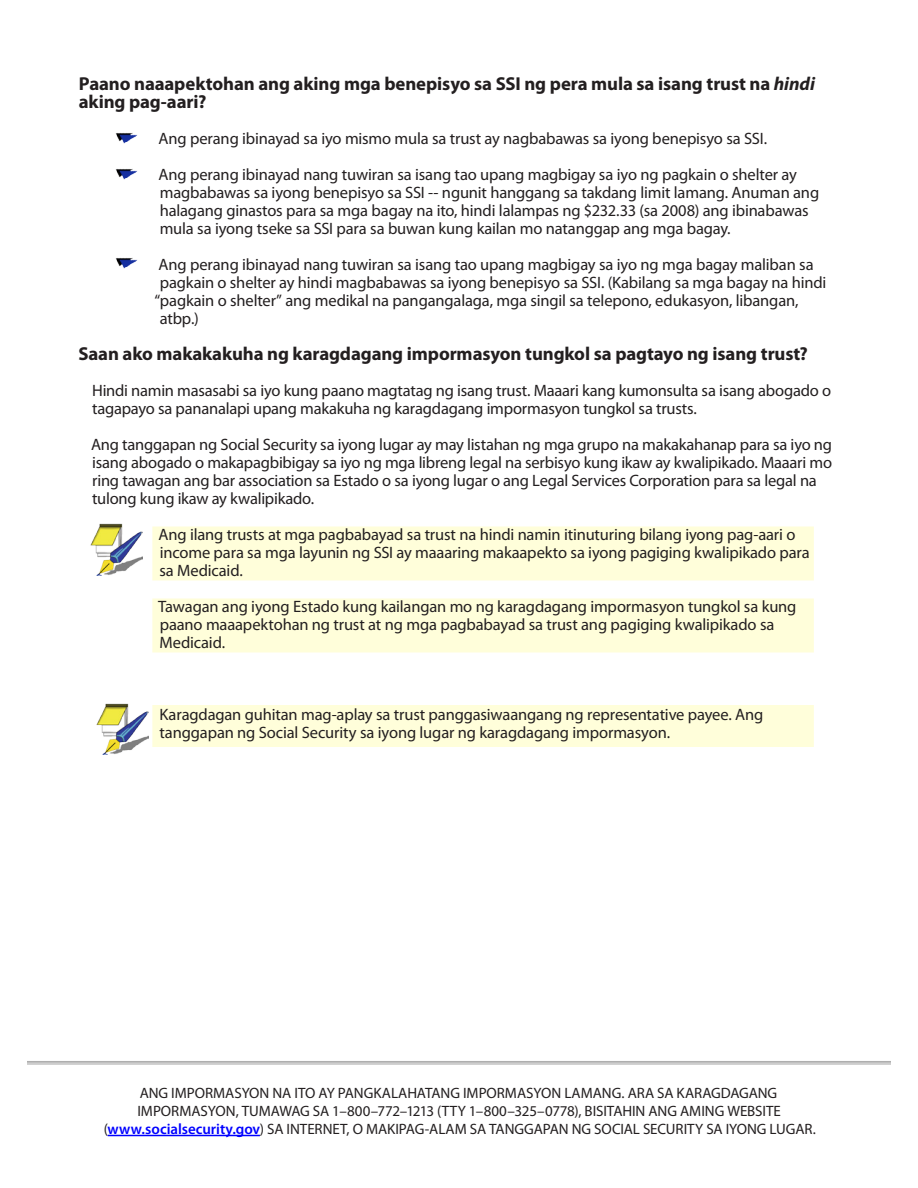
<style>
.page{position:relative;width:918px;height:1188px;background:#fff}
.page>*{position:absolute;margin:0;border:0;box-sizing:border-box;transform-origin:0 0}
.t1{font:700 18.75px/18px "Myriad Pro";letter-spacing:-.005em;color:#231f20}
.Bullets{font:16.5px/18px "Myriad Pro";letter-spacing:-.01em;color:#231f20}
.Note_Text{font:16.5px/18px "Myriad Pro";letter-spacing:-.01em;color:#231f20}
.Paragraph{font:16.5px/18px "Myriad Pro";letter-spacing:-.015em;color:#231f20}
.Information{font:15px/18px "Myriad Pro";letter-spacing:-.005em;color:#231f20;text-align:center}
.s1{font-style:italic}
.s2{font-weight:600;color:#00f}
</style>
<div class="page">
<div style="left:152px;top:526px;width:662px;height:54px;background:#fffeda"></div>
<div style="left:152px;top:598px;width:662px;height:54px;background:#fffeda"></div>
<div style="left:152px;top:705px;width:662px;height:42px;background:#fffeda"></div>
<hr style="left:27px;top:1061px;width:864px;height:1px;background:#acacac">
<hr style="left:27px;top:1062px;width:864px;height:1px;background:#acacac">
<hr style="left:27px;top:1064px;width:864px;height:1px;background:#acacac">
<hr style="left:108px;top:1135px;width:152px;height:1px;background:#00f">
<img style="left:90px;top:523px;width:52px;height:52px">
<img style="left:96px;top:703px;width:52px;height:52px">
<img style="left:115px;top:133px;width:22px;height:11px">
<img style="left:115px;top:169px;width:22px;height:11px">
<img style="left:115px;top:258px;width:22px;height:11px">
<h1 class="t1" style="left:79px;top:74px;width:738px">Paano naaapektohan ang aking mga benepisyo sa SSI ng pera mula sa isang trust na <span class="s1">hindi </span>aking pag-aari?</h1>
<p class="Bullets" style="left:159px;top:129px;width:610px">Ang perang ibinayad sa iyo mismo mula sa trust ay nagbabawas sa iyong benepisyo sa SSI.</p>
<p class="Bullets" style="left:159px;top:165px;width:662px">Ang perang ibinayad nang tuwiran sa isang tao upang magbigay sa iyo ng pagkain o shelter ay magbabawas sa iyong benepisyo sa SSI -- ngunit hanggang sa takdang limit lamang. Anuman ang halagang ginastos para sa mga bagay na ito, hindi lalampas ng $232.33 (sa 2008) ang ibinabawas mula sa iyong tseke sa SSI para sa buwan kung kailan mo natanggap ang mga bagay.</p>
<p class="Bullets" style="left:159px;top:255px;width:657px">Ang perang ibinayad nang tuwiran sa isang tao upang magbigay sa iyo ng mga bagay maliban sa</p>
<p class="Bullets" style="left:160px;top:273px;width:668px">pagkain o shelter ay hindi magbabawas sa iyong benepisyo sa SSI. (Kabilang sa mga bagay na hindi</p>
<p class="Bullets" style="left:155px;top:291px;width:645px">“pagkain o shelter” ang medikal na pangangalaga, mga singil sa telepono, edukasyon, libangan,</p>
<p class="Bullets" style="left:160px;top:309px;width:41px">atbp.)</p>
<h1 class="t1" style="left:79px;top:344px;width:731px">Saan ako makakakuha ng karagdagang impormasyon tungkol sa pagtayo ng isang trust?</h1>
<p class="Paragraph" style="left:92px;top:381px;width:741px">Hindi namin masasabi sa iyo kung paano magtatag ng isang trust. Maaari kang kumonsulta sa isang abogado o tagapayo sa pananalapi upang makakuha ng karagdagang impormasyon tungkol sa trusts.</p>
<p class="Paragraph" style="left:91px;top:435px;width:743px">Ang tanggapan ng Social Security sa iyong lugar ay may listahan ng mga grupo na makakahanap para sa iyo ng isang abogado o makapagbibigay sa iyo ng mga libreng legal na serbisyo kung ikaw ay kwalipikado. Maaari mo ring tawagan ang bar association sa Estado o sa iyong lugar o ang Legal Services Corporation para sa legal na tulong kung ikaw ay kwalipikado.</p>
<p class="Note_Text" style="left:159px;top:525px;width:653px">Ang ilang trusts at mga pagbabayad sa trust na hindi namin itinuturing bilang iyong pag-aari o income para sa mga layunin ng SSI ay maaaring makaapekto sa iyong pagiging kwalipikado para sa Medicaid.</p>
<p class="Note_Text" style="left:158px;top:597px;width:640px">Tawagan ang iyong Estado kung kailangan mo ng karagdagang impormasyon tungkol sa kung paano maaapektohan ng trust at ng mga pagbabayad sa trust ang pagiging kwalipikado sa<br>Medicaid.</p>
<p class="Note_Text" style="left:160px;top:705px;width:605px">Karagdagan guhitan mag-aplay sa trust panggasiwaangang ng representative payee. Ang tanggapan ng Social Security sa iyong lugar ng karagdagang impormasyon.</p>
<p class="Information" style="left:104px;top:1084px;width:714px">ANG IMPORMASYON NA ITO AY PANGKALAHATANG IMPORMASYON LAMANG. ARA SA KARAGDAGANG<br>IMPORMASYON, TUMAWAG SA 1–800–772–1213 (TTY 1–800–325–0778), BISITAHIN ANG AMING WEBSITE (<span class="s2">www.socialsecurity.gov</span>) SA INTERNET, O MAKIPAG-ALAM SA TANGGAPAN NG SOCIAL SECURITY SA IYONG LUGAR.</p>
</div>
